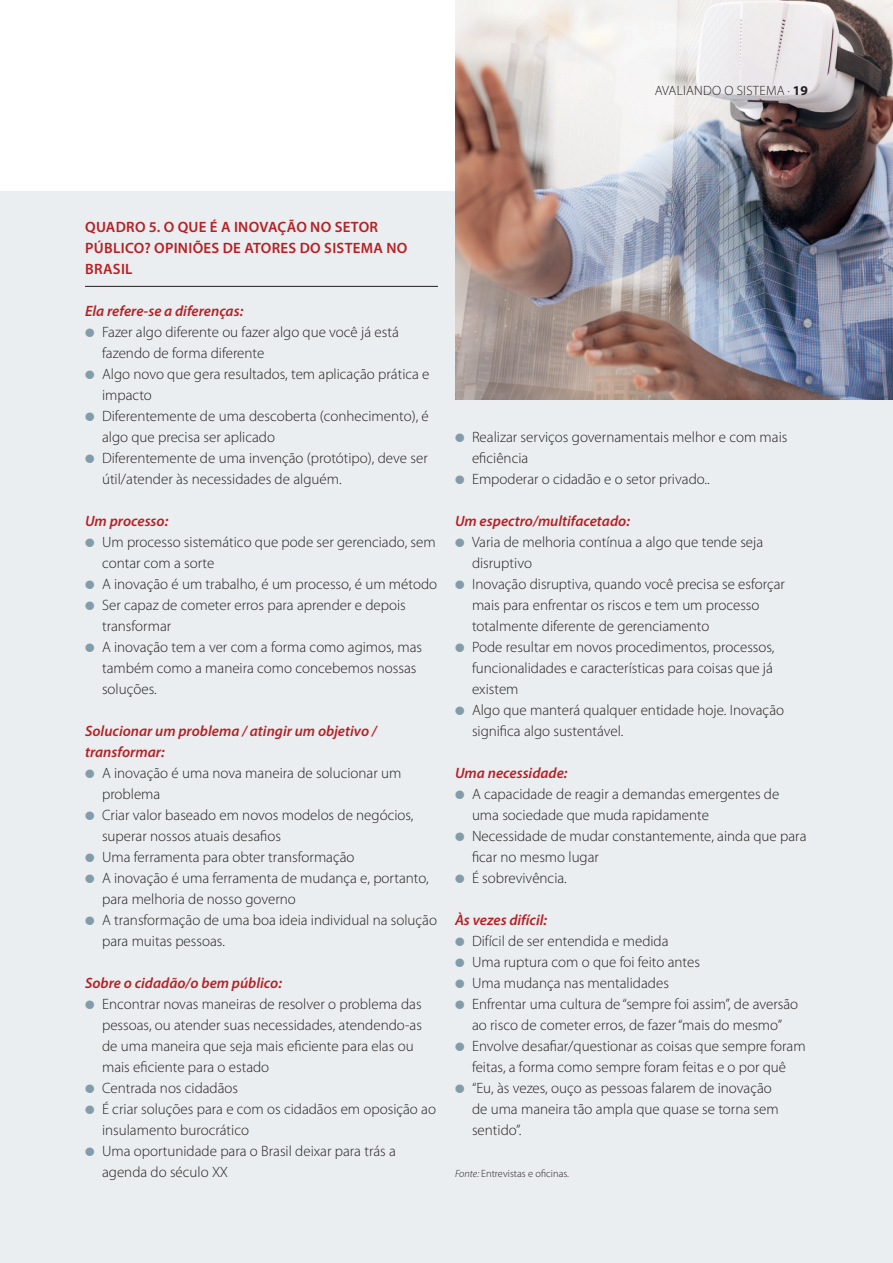
<style>
.page{position:relative;width:893px;height:1263px;background:#fff}
.page>*{position:absolute;margin:0;border:0;box-sizing:border-box;transform-origin:0 0}
.Indented_text_1{font:300 15px/21px "Myriad Pro";color:#231f20}
.t1{font:italic 600 15px/21px "Myriad Pro";color:#b62024}
.Heading_2{font:600 15px/21px "Myriad Pro";letter-spacing:.02em;color:#b62024}
.t2{font:300 13.5px "Myriad Pro";letter-spacing:.02em;color:#231f20}
.t3{font:300 10.5px "Myriad Pro";color:#231f20}
.s1{font-weight:700}
.s2{color:#839ca9}
.s3{font-style:italic}
</style>
<div class="page">
<div style="left:0;top:191px;width:893px;height:1072px;background:#eaeef0"></div>
<img style="left:455px;top:0;width:438px;height:400px">
<hr style="left:85px;top:286px;width:353px;height:1px;background:#231f20">
<p class="t2" style="left:655px;top:83px;width:155px">AVALIANDO O SISTEMA . <span class="s1">19</span></p>
<p class="Heading_2" style="left:85px;top:216px;width:324px">QUADRO 5. O QUE É A INOVAÇÃO NO SETOR<br>PÚBLICO? OPINIÕES DE ATORES DO SISTEMA NO<br>BRASIL</p>
<p class="t1" style="left:85px;top:300px;width:160px">Ela refere-se a diferenças:</p>
<p class="Indented_text_1" style="left:102px;top:321px;width:298px;text-indent:-17px"><span class="s2">●</span> Fazer algo diferente ou fazer algo que você já está fazendo de forma diferente</p>
<p class="Indented_text_1" style="left:102px;top:363px;width:329px;text-indent:-17px"><span class="s2">●</span> Algo novo que gera resultados, tem aplicação prática e impacto</p>
<p class="Indented_text_1" style="left:102px;top:405px;width:328px;text-indent:-17px"><span class="s2">●</span> Diferentemente de uma descoberta (conhecimento), é algo que precisa ser aplicado</p>
<p class="Indented_text_1" style="left:102px;top:447px;width:327px;text-indent:-17px"><span class="s2">●</span> Diferentemente de uma invenção (protótipo), deve ser útil/atender às necessidades de alguém.</p>
<p class="t1" style="left:85px;top:510px;width:85px">Um processo:</p>
<p class="Indented_text_1" style="left:102px;top:531px;width:335px;text-indent:-17px"><span class="s2">●</span> Um processo sistemático que pode ser gerenciado, sem contar com a sorte</p>
<p class="Indented_text_1" style="left:85px;top:573px;width:354px"><span class="s2">●</span> A inovação é um trabalho, é um processo, é um método</p>
<p class="Indented_text_1" style="left:102px;top:594px;width:305px;text-indent:-17px"><span class="s2">●</span> Ser capaz de cometer erros para aprender e depois transformar</p>
<p class="Indented_text_1" style="left:102px;top:636px;width:322px;text-indent:-17px"><span class="s2">●</span> A inovação tem a ver com a forma como agimos, mas também como a maneira como concebemos nossas soluções.</p>
<p class="t1" style="left:85px;top:720px;width:293px">Solucionar um problema / atingir um objetivo / transformar:</p>
<p class="Indented_text_1" style="left:102px;top:762px;width:301px;text-indent:-17px"><span class="s2">●</span> A inovação é uma nova maneira de solucionar um problema</p>
<p class="Indented_text_1" style="left:102px;top:804px;width:313px;text-indent:-17px"><span class="s2">●</span> Criar valor baseado em novos modelos de negócios, superar nossos atuais desafios</p>
<p class="Indented_text_1" style="left:85px;top:846px;width:271px"><span class="s2">●</span> Uma ferramenta para obter transformação</p>
<p class="Indented_text_1" style="left:102px;top:867px;width:328px;text-indent:-17px"><span class="s2">●</span> A inovação é uma ferramenta de mudança e, portanto, para melhoria de nosso governo</p>
<p class="Indented_text_1" style="left:102px;top:909px;width:336px;text-indent:-17px"><span class="s2">●</span> A transformação de uma boa ideia individual na solução para muitas pessoas.</p>
<p class="t1" style="left:85px;top:972px;width:198px">Sobre o cidadão/o bem público:</p>
<p class="Indented_text_1" style="left:102px;top:993px;width:321px;text-indent:-17px"><span class="s2">●</span> Encontrar novas maneiras de resolver o problema das pessoas, ou atender suas necessidades, atendendo-as de uma maneira que seja mais eficiente para elas ou mais eficiente para o estado</p>
<p class="Indented_text_1" style="left:85px;top:1077px;width:155px"><span class="s2">●</span> Centrada nos cidadãos</p>
<p class="Indented_text_1" style="left:102px;top:1098px;width:335px;text-indent:-17px"><span class="s2">●</span> É criar soluções para e com os cidadãos em oposição ao insulamento burocrático</p>
<p class="Indented_text_1" style="left:102px;top:1140px;width:295px;text-indent:-17px"><span class="s2">●</span> Uma oportunidade para o Brasil deixar para trás a agenda do século XX</p>
<p class="Indented_text_1" style="left:472px;top:426px;width:317px;text-indent:-17px"><span class="s2">●</span> Realizar serviços governamentais melhor e com mais eficiência</p>
<p class="Indented_text_1" style="left:455px;top:468px;width:256px"><span class="s2">●</span> Empoderar o cidadão e o setor privado..</p>
<p class="t1" style="left:455px;top:510px;width:176px">Um espectro/multifacetado:</p>
<p class="Indented_text_1" style="left:472px;top:531px;width:293px;text-indent:-17px"><span class="s2">●</span> Varia de melhoria contínua a algo que tende seja disruptivo</p>
<p class="Indented_text_1" style="left:472px;top:573px;width:315px;text-indent:-17px"><span class="s2">●</span> Inovação disruptiva, quando você precisa se esforçar mais para enfrentar os riscos e tem um processo totalmente diferente de gerenciamento</p>
<p class="Indented_text_1" style="left:472px;top:636px;width:304px;text-align:justify;text-indent:-17px"><span class="s2">●</span> Pode resultar em novos procedimentos, processos, funcionalidades e características para coisas que já existem</p>
<p class="Indented_text_1" style="left:472px;top:699px;width:314px;text-indent:-17px"><span class="s2">●</span> Algo que manterá qualquer entidade hoje. Inovação significa algo sustentável.</p>
<p class="t1" style="left:455px;top:762px;width:114px">Uma necessidade:</p>
<p class="Indented_text_1" style="left:472px;top:783px;width:309px;text-indent:-17px"><span class="s2">●</span> A capacidade de reagir a demandas emergentes de uma sociedade que muda rapidamente</p>
<p class="Indented_text_1" style="left:472px;top:825px;width:336px;text-indent:-17px"><span class="s2">●</span> Necessidade de mudar constantemente, ainda que para ficar no mesmo lugar</p>
<p class="Indented_text_1" style="left:455px;top:867px;width:113px"><span class="s2">●</span> É sobrevivência.</p>
<p class="t1" style="left:455px;top:909px;width:94px">Às vezes difícil:</p>
<p class="Indented_text_1" style="left:455px;top:930px;width:215px"><span class="s2">●</span> Difícil de ser entendida e medida</p>
<p class="Indented_text_1" style="left:455px;top:951px;width:247px"><span class="s2">●</span> Uma ruptura com o que foi feito antes</p>
<p class="Indented_text_1" style="left:455px;top:972px;width:215px"><span class="s2">●</span> Uma mudança nas mentalidades</p>
<p class="Indented_text_1" style="left:455px;top:993px;width:345px;text-align:center"><span class="s2">●</span> Enfrentar uma cultura de “sempre foi assim”, de aversão ao risco de cometer erros, de fazer “mais do mesmo”</p>
<p class="Indented_text_1" style="left:455px;top:1035px;width:352px;text-align:center"><span class="s2">●</span> Envolve desafiar/questionar as coisas que sempre foram feitas, a forma como sempre foram feitas e o por quê</p>
<p class="Indented_text_1" style="left:472px;top:1077px;width:308px;text-indent:-17px"><span class="s2">●</span> “Eu, às vezes, ouço as pessoas falarem de inovação de uma maneira tão ampla que quase se torna sem sentido”.</p>
<p class="t3" style="left:455px;top:1167px;width:116px"><span class="s3">Fonte:</span> Entrevistas e oficinas.</p>
</div>
